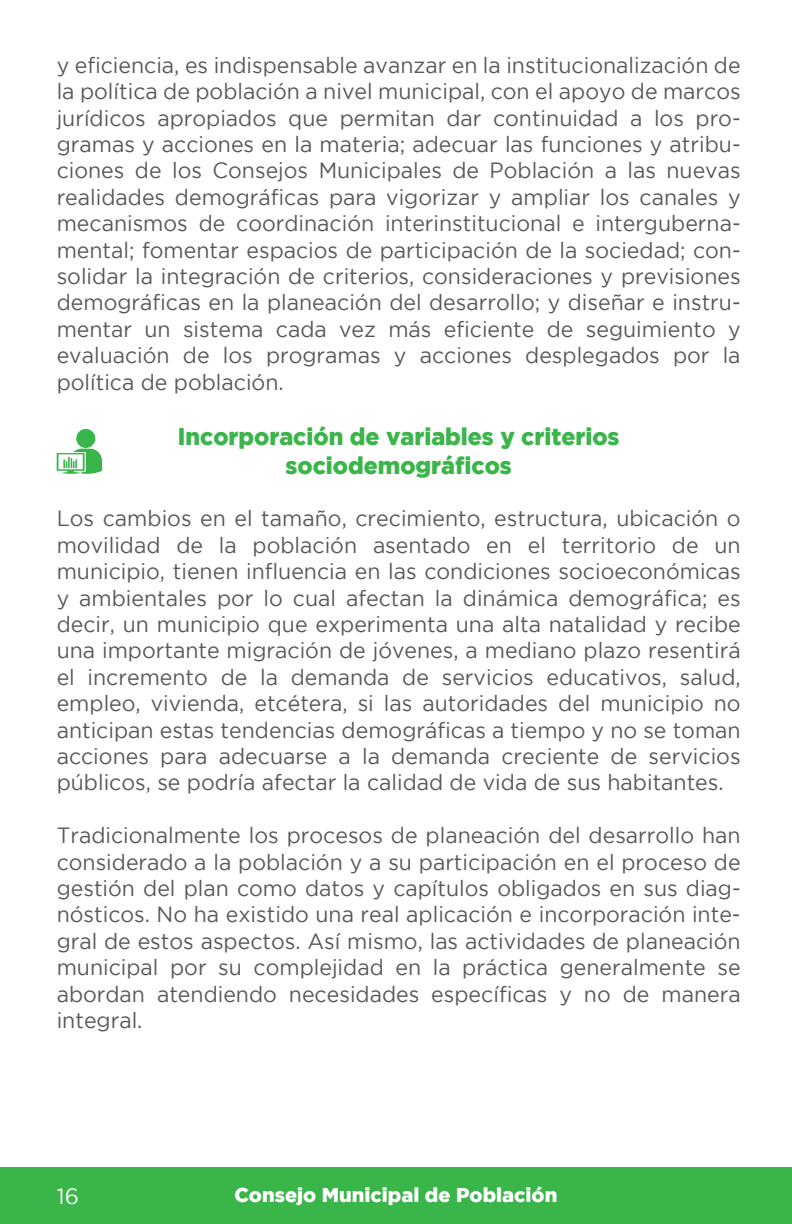
<style>
.page{position:relative;width:792px;height:1224px;background:#fff}
.page>*{position:absolute;margin:0;border:0;box-sizing:border-box;transform-origin:0 0}
.t1{font:900 24px/28.8px "Gotham";color:#39b54a;text-align:center}
.t2{font:22px/26.4px "Gotham";color:#58595b;text-align:justify}
.t3{font:22px "Gotham";color:#fff}
.t4{font:900 20px "Gotham";color:#fff}
</style>
<div class="page">
<div style="left:0;top:1167px;width:792px;height:57px;background:#39b54a"></div>
<svg style="left:57px;top:429px;width:45px;height:45px"></svg>
<p class="t2" style="left:57px;top:51px;width:686px">y eficiencia, es indispensable avanzar en la institucionalización de la política de población a nivel municipal, con el apoyo de marcos jurídicos apropiados que permitan dar continuidad a los pro&shy;gramas y acciones en la materia; adecuar las funciones y atribu&shy;ciones de los Consejos Municipales de Población a las nuevas realidades demográficas para vigorizar y ampliar los canales y mecanismos de coordinación interinstitucional e interguberna&shy;mental; fomentar espacios de participación de la sociedad; con&shy;solidar la integración de criterios, consideraciones y previsiones demográficas en la planeación del desarrollo; y diseñar e instru&shy;mentar un sistema cada vez más eficiente de seguimiento y evaluación de los programas y acciones desplegados por la política de población.</p>
<p class="t1" style="left:178px;top:421px;width:443px">Incorporación de variables y criterios sociodemográficos</p>
<p class="t2" style="left:57px;top:505px;width:686px">Los cambios en el tamaño, crecimiento, estructura, ubicación o movilidad de la población asentado en el territorio de un municipio, tienen influencia en las condiciones socioeconómicas y ambientales por lo cual afectan la dinámica demográfica; es decir, un municipio que experimenta una alta natalidad y recibe una importante migración de jóvenes, a mediano plazo resentirá el incremento de la demanda de servicios educativos, salud, empleo, vivienda, etcétera, si las autoridades del municipio no anticipan estas tendencias demográficas a tiempo y no se toman acciones para adecuarse a la demanda creciente de servicios públicos, se podría afectar la calidad de vida de sus habitantes.</p>
<p class="t2" style="left:57px;top:822px;width:686px">Tradicionalmente los procesos de planeación del desarrollo han considerado a la población y a su participación en el proceso de gestión del plan como datos y capítulos obligados en sus diag&shy;nósticos. No ha existido una real aplicación e incorporación inte&shy;gral de estos aspectos. Así mismo, las actividades de planeación municipal por su complejidad en la práctica generalmente se abordan atendiendo necesidades específicas y no de manera integral.</p>
<p class="t3" style="left:57px;top:1184px;width:24px">16</p>
<p class="t4" style="left:234px;top:1183px;width:325px">Consejo Municipal de Población</p>
</div>
